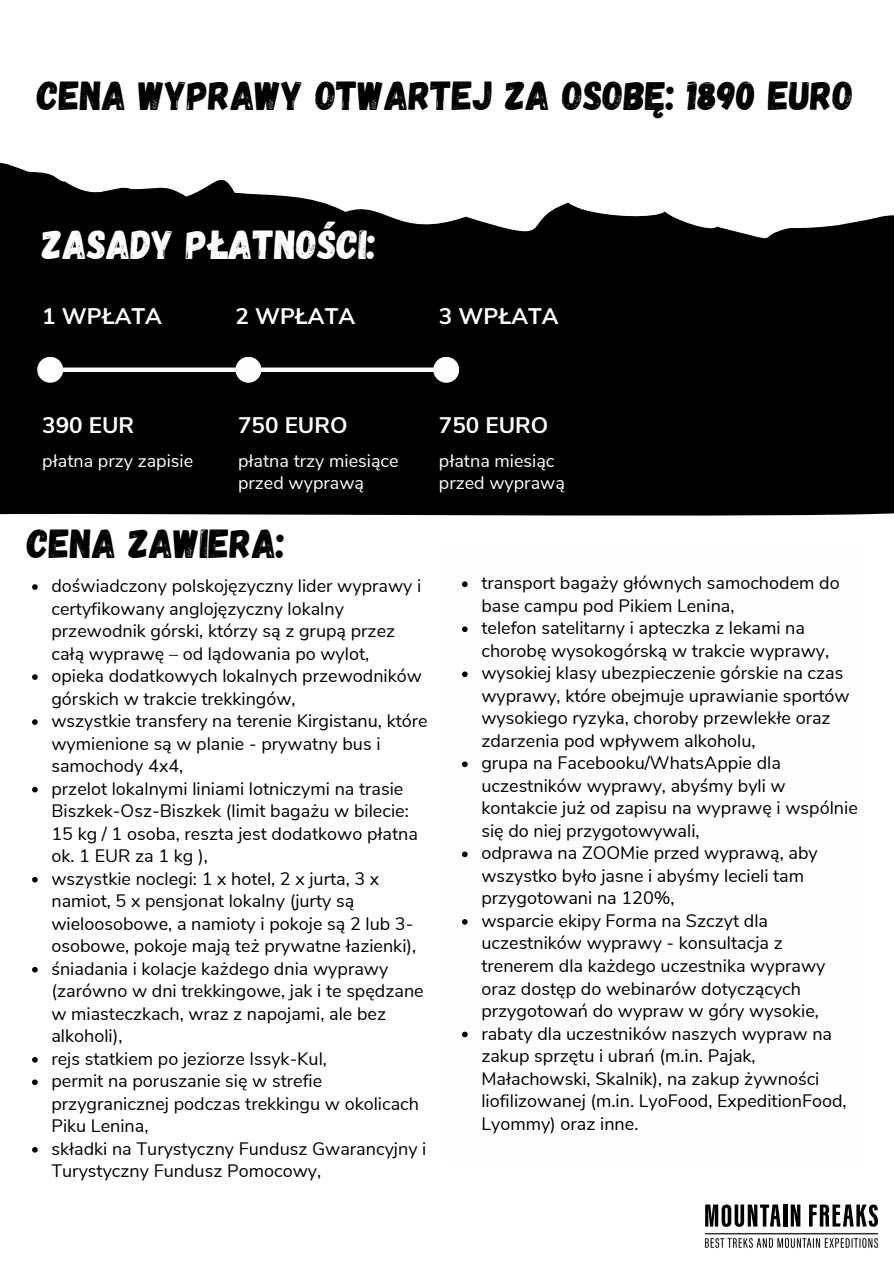
<style>
.page{position:relative;width:894px;height:1264px;background:#fff}
.page>*{position:absolute;margin:0;border:0;box-sizing:border-box;transform-origin:0 0}
.t1{font:40.5px "Gagalin";color:#000}
.t2{font:40.5px "Gagalin";color:#fff}
.t3{font:700 22.5px "Nunito Sans";color:#fff}
.t4{font:18px/22.5px "Nunito Sans";color:#000}
.t5{font:18px/22.5px "Nunito Sans";color:#fff}
</style>
<div class="page">
<svg style="left:0;top:162px;width:893px;height:353px;background:#222"></svg>
<div style="left:59px;top:367px;width:200px;height:5px;background:#fefefd"></div>
<div style="left:255px;top:367px;width:181px;height:5px;background:#fefefd"></div>
<div style="left:235px;top:357px;width:26px;height:26px;background:#fefefd;border-radius:50%"></div>
<div style="left:433px;top:357px;width:26px;height:26px;background:#fefefd;border-radius:50%"></div>
<div style="left:37px;top:357px;width:26px;height:26px;background:#fff;border-radius:50%"></div>
<svg style="left:705px;top:1204px;width:75px;height:22px"></svg>
<hr style="left:783px;top:1204px;width:3px;height:22px;background:#000">
<svg style="left:790px;top:1204px;width:10px;height:22px"></svg>
<svg style="left:809px;top:1204px;width:68px;height:22px"></svg>
<img style="left:704px;top:1233px;width:175px;height:15px">
<svg style="left:32px;top:584px;width:6px;height:6px"></svg>
<svg style="left:32px;top:674px;width:6px;height:6px"></svg>
<svg style="left:32px;top:719px;width:6px;height:6px"></svg>
<svg style="left:32px;top:786px;width:6px;height:6px"></svg>
<svg style="left:32px;top:876px;width:6px;height:6px"></svg>
<svg style="left:32px;top:967px;width:6px;height:5px"></svg>
<svg style="left:32px;top:1057px;width:6px;height:5px"></svg>
<svg style="left:32px;top:1079px;width:6px;height:6px"></svg>
<svg style="left:32px;top:1147px;width:6px;height:5px"></svg>
<svg style="left:462px;top:581px;width:5px;height:6px"></svg>
<svg style="left:462px;top:626px;width:5px;height:6px"></svg>
<svg style="left:462px;top:671px;width:5px;height:6px"></svg>
<svg style="left:462px;top:761px;width:5px;height:6px"></svg>
<svg style="left:462px;top:851px;width:5px;height:6px"></svg>
<svg style="left:462px;top:919px;width:5px;height:5px"></svg>
<svg style="left:462px;top:1031px;width:5px;height:6px"></svg>
<p class="t1" style="left:37px;top:69px;width:817px">CENA WYPRAWY OTWARTEJ ZA OSOBĘ: 1890 EURO</p>
<p class="t2" style="left:42px;top:218px;width:335px">ZASADY PŁATNOŚCI:</p>
<p class="t3" style="left:42px;top:301px;width:121px">1 WPŁATA</p>
<p class="t3" style="left:235px;top:301px;width:121px">2 WPŁATA</p>
<p class="t3" style="left:438px;top:301px;width:121px">3 WPŁATA</p>
<p class="t3" style="left:42px;top:410px;width:93px">390 EUR</p>
<p class="t5" style="left:42px;top:450px;width:152px">płatna przy zapisie</p>
<p class="t3" style="left:238px;top:410px;width:111px">750 EURO</p>
<p class="t5" style="left:238px;top:450px;width:162px">płatna trzy miesiące przed wyprawą</p>
<p class="t3" style="left:438px;top:410px;width:111px">750 EURO</p>
<p class="t5" style="left:438px;top:450px;width:127px">płatna miesiąc przed wyprawą</p>
<p class="t1" style="left:27px;top:517px;width:259px">CENA ZAWIERA:</p>
<h1 class="t4" style="left:51px;top:575px;width:371px">doświadczony polskojęzyczny lider wyprawy i certyfikowany anglojęzyczny lokalny przewodnik górski, którzy są z grupą przez całą wyprawę – od lądowania po wylot,</h1>
<h2 class="t4" style="left:51px;top:665px;width:372px">opieka dodatkowych lokalnych przewodników górskich w trakcie trekkingów,</h2>
<h2 class="t4" style="left:51px;top:710px;width:377px">wszystkie transfery na terenie Kirgistanu, które wymienione są w planie - prywatny bus i samochody 4x4,</h2>
<h2 class="t4" style="left:51px;top:777px;width:368px">przelot lokalnymi liniami lotniczymi na trasie Biszkek-Osz-Biszkek (limit bagażu w bilecie:<br>15 kg / 1 osoba, reszta jest dodatkowo płatna ok. 1 EUR za 1 kg ),</h2>
<h2 class="t4" style="left:51px;top:867px;width:366px">wszystkie noclegi: 1 x hotel, 2 x jurta, 3 x namiot, 5 x pensjonat lokalny (jurty są wieloosobowe, a namioty i pokoje są 2 lub 3- osobowe, pokoje mają też prywatne łazienki),</h2>
<p class="t4" style="left:51px;top:957px;width:374px">śniadania i kolacje każdego dnia wyprawy (zarówno w dni trekkingowe, jak i te spędzane w miasteczkach, wraz z napojami, ale bez alkoholi),</p>
<h2 class="t4" style="left:51px;top:1047px;width:277px">rejs statkiem po jeziorze Issyk-Kul,</h2>
<p class="t4" style="left:51px;top:1070px;width:369px">permit na poruszanie się w strefie przygranicznej podczas trekkingu w okolicach<br>Piku Lenina,</p>
<h2 class="t4" style="left:51px;top:1137px;width:376px">składki na Turystyczny Fundusz Gwarancyjny i<br>Turystyczny Fundusz Pomocowy,</h2>
<h1 class="t4" style="left:481px;top:572px;width:360px">transport bagaży głównych samochodem do base campu pod Pikiem Lenina,</h1>
<p class="t4" style="left:481px;top:617px;width:349px">telefon satelitarny i apteczka z lekami na chorobę wysokogórską w trakcie wyprawy,</p>
<p class="t4" style="left:481px;top:662px;width:370px">wysokiej klasy ubezpieczenie górskie na czas wyprawy, które obejmuje uprawianie sportów wysokiego ryzyka, choroby przewlekłe oraz zdarzenia pod wpływem alkoholu,</p>
<p class="t4" style="left:481px;top:752px;width:378px">grupa na Facebooku/WhatsAppie dla uczestników wyprawy, abyś my byli w kontakcie już od zapisu na wyprawę i wspólnie się do niej przygotowywali,</p>
<p class="t4" style="left:481px;top:842px;width:338px">odprawa na ZOOMie przed wyprawą, aby wszystko było jasne i abyśmy lecieli tam przygotowani na 120%,</p>
<p class="t4" style="left:481px;top:909px;width:345px">wsparcie ekipy Forma na Szczyt dla uczestników wyprawy - konsultacja z trenerem dla każdego uczestnika wyprawy oraz dostęp do webinarów dotyczących przygotowań do wypraw w góry wysokie,</p>
<p class="t4" style="left:481px;top:1022px;width:367px">rabaty dla uczestników naszych wypraw na zakup sprzętu i ubrań (m.in. Pajak, Małachowski, Skalnik), na zakup żywności liofilizowanej (m.in. LyoFood, ExpeditionFood, Lyommy) oraz inne.</p>
</div>
